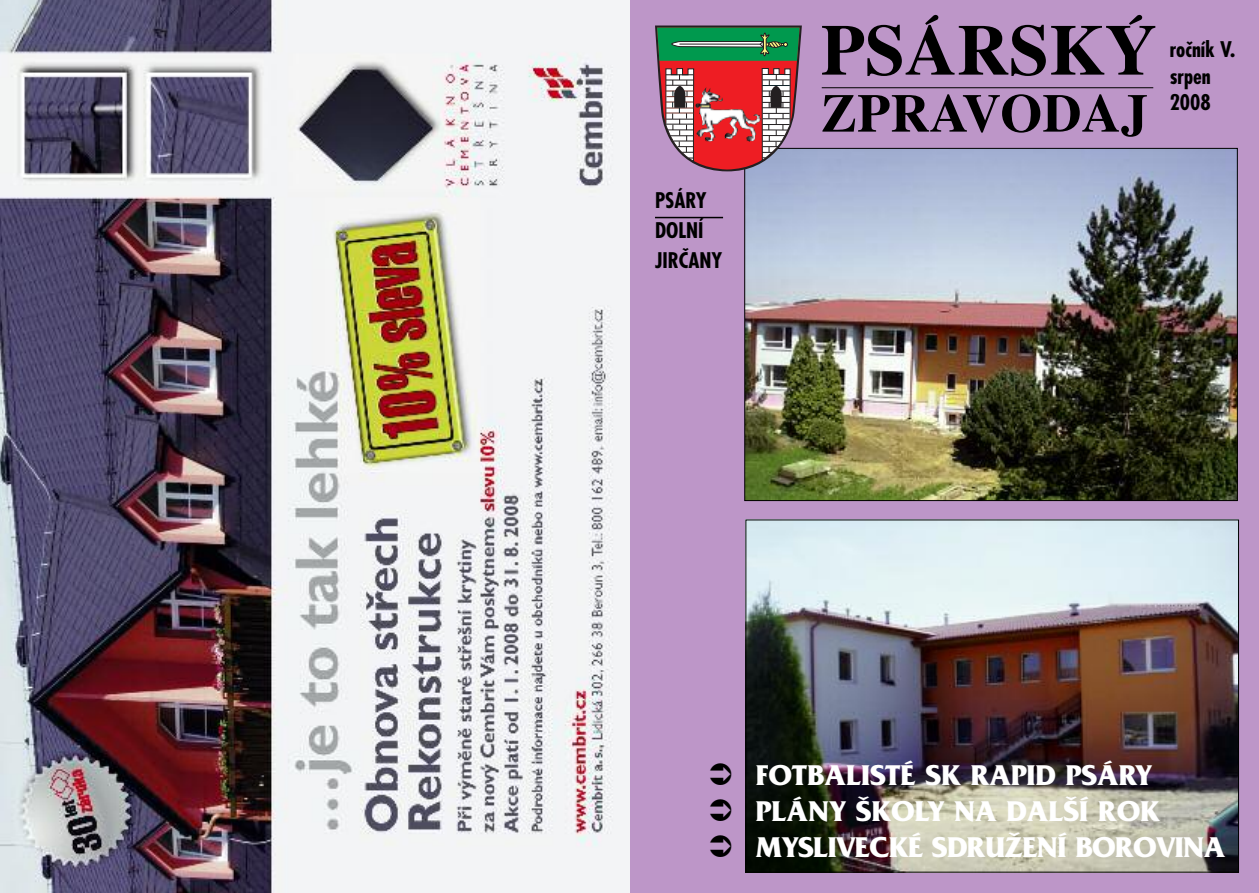
<style>
.page{position:relative;width:1259px;height:893px;background:#fff}
.page>*{position:absolute;margin:0;border:0;box-sizing:border-box;transform-origin:0 0}
.t1{font:700 72px "Times CE";color:#000}
.t2{font:700 54px "Times CE";letter-spacing:.005em;color:#000}
.t3{font:700 30px/36px "Friz Quadrata CE";color:#fff}
.t4{font:700 condensed 21px/26.5px "Futura CE";color:#000}
</style>
<div class="page">
<div style="left:629px;top:0;width:630px;height:893px;background:#bd96c8"></div>
<img style="left:746px;top:150px;width:489px;height:349px">
<img style="left:747px;top:522px;width:490px;height:348px">
<svg style="left:655px;top:26px;width:147px;height:145px"></svg>
<img style="left:695px;top:87px;width:66px;height:55px">
<hr style="left:821px;top:87px;width:332px;height:1px;background:#000">
<hr style="left:655px;top:217px;width:68px;height:1px;background:#000">
<img style="left:0;top:0;width:629px;height:893px">
<p class="t4" style="left:655px;top:187px;width:69px;line-height:30px">PSÁRY<br>DOLNÍ<br>JIRČANY</p>
<h1 class="t1" style="left:821px;top:26px;width:338px">PSÁRSK¯</h1>
<h2 class="t2" style="left:821px;top:95px;width:329px">ZPRAVODAJ</h2>
<p class="t4" style="left:1169px;top:38px;width:67px">ročník V. srpen<br>2008</p>
<p class="t3" style="left:756px;top:757px;width:471px">FOTBALISTÉ SK RAPID PSÁRY<br>PLÁNY ŠKOLY NA DALŠÍ ROK<br>MYSLIVECKÉ SDRUŽENÍ BOROVINA</p>
</div>
